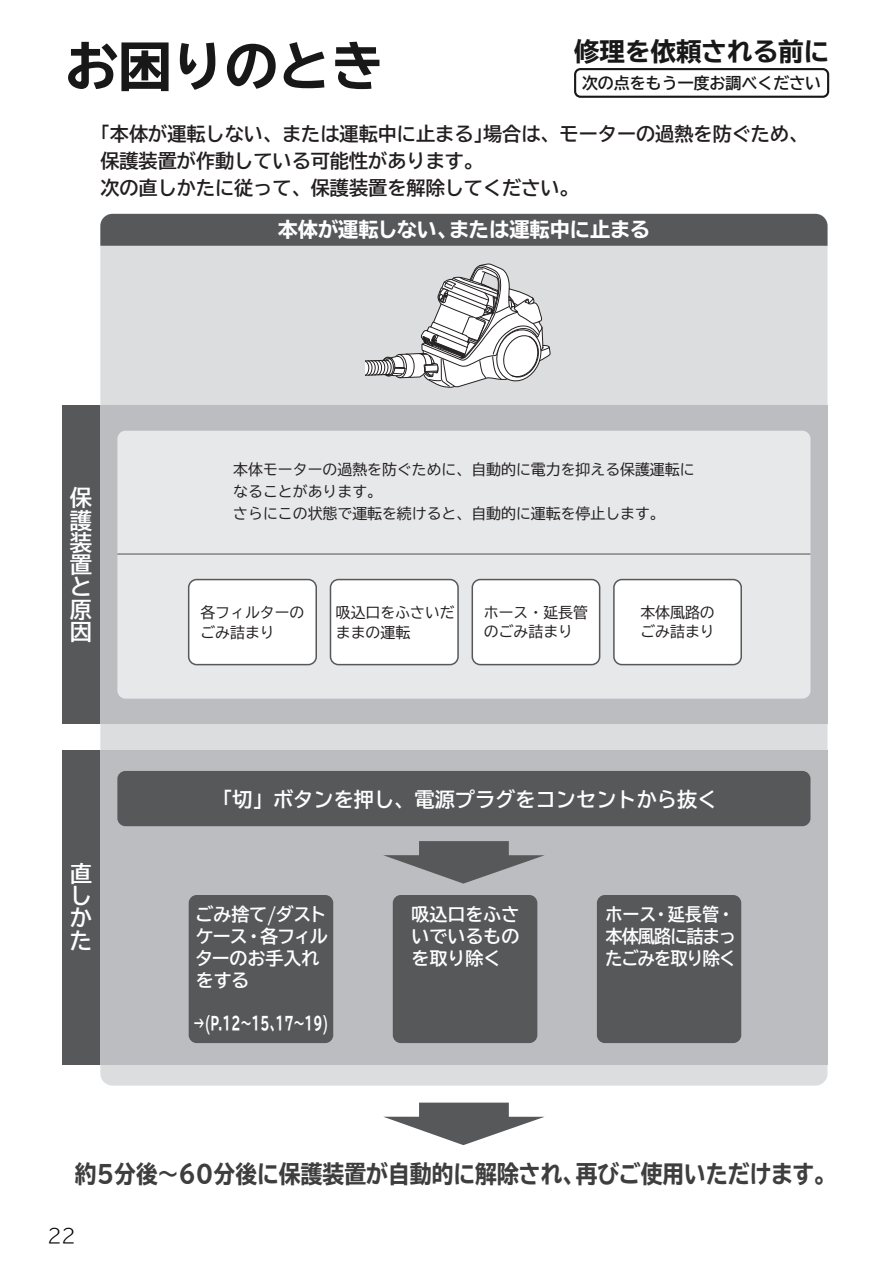
<style>
.page{position:relative;width:893px;height:1263px;background:#fff}
.page>*{position:absolute;margin:0;border:0;box-sizing:border-box;transform-origin:0 0}
.t1{font:700 expanded 53.1px "TBUD Go Std";color:#181818}
.t2{font:700 expanded 25.5px "TBUD Go Std";color:#181818}
.t3{font:24.3px "TBUD Go Std Ex Bold 90 pv RKSJ H";color:#3e3e3f;scale:.9 1}
.t4{font:22.35px/22.4px "TBUD Go Std Bold 90 pv RKSJ H";color:#fff;text-align:justify}
.t5{font:20.25px "TBUD Go Std Bold 90 pv RKSJ H";color:#fff}
.t6{font:20.25px "TBUD Go Std Ex Bold 90 pv RKSJ H";color:#fff}
.t7{font:19.2px/27px "TBUD Go Std Bold 90 pv RKSJ H";color:#231f20}
.t8{font:300 19.2px "TBUD Go Std Super";color:#000}
.t9{font:18px/22.2px "TBUD Go Std Bold 90 pv RKSJ H";letter-spacing:-.01em;color:#fff;text-align:justify}
.t10{font:18px/22.2px "TBUD Go Std Bold 90 pv RKSJ H";letter-spacing:-.01em;color:#fff;text-align:justify;scale:.95 1}
.t11{font:18px "TBUD Go Std Ex Bold 90 pv RKSJ H";color:#fff;scale:.63 1}
.t12{font:700 15.9px "TBUD Go Std";color:#181818}
.t13{font:14.85px/19.5px "TBUD Go Std Regular 90 pv RKSJ H";color:#231f20}
</style>
<div class="page">
<svg style="left:574px;top:68px;width:255px;height:30px"></svg>
<div style="left:100px;top:214px;width:727px;height:871px;background:#dcdddf;border-radius:12px"></div>
<div style="left:100px;top:214px;width:727px;height:32px;background:#57585a"></div>
<div style="left:62px;top:405px;width:38px;height:319px;background:#57585a"></div>
<div style="left:62px;top:750px;width:38px;height:314px;background:#57585a"></div>
<div style="left:100px;top:405px;width:727px;height:319px;background:#bcbdc0"></div>
<div style="left:100px;top:750px;width:727px;height:314px;background:#bcbdc0"></div>
<div style="left:117px;top:431px;width:693px;height:268px;background:#e7e8e9;border-radius:8px"></div>
<hr style="left:117px;top:553px;width:693px;height:2px;background:#808285">
<svg style="left:383px;top:841px;width:161px;height:43px"></svg>
<svg style="left:383px;top:1102px;width:162px;height:43px"></svg>
<div style="left:117px;top:771px;width:693px;height:55px;background:#57585a;border-radius:8px"></div>
<div style="left:189px;top:579px;width:127px;height:86px;background:#fff;border-radius:8px"></div>
<div style="left:188px;top:579px;width:129px;height:86px;border:2px solid #57585a;border-radius:8px"></div>
<div style="left:330px;top:579px;width:128px;height:86px;background:#fff;border-radius:8px"></div>
<div style="left:330px;top:579px;width:129px;height:86px;border:2px solid #57585a;border-radius:8px"></div>
<div style="left:472px;top:579px;width:128px;height:86px;background:#fff;border-radius:8px"></div>
<div style="left:472px;top:579px;width:128px;height:86px;border:2px solid #57585a;border-radius:8px"></div>
<div style="left:614px;top:579px;width:127px;height:86px;background:#fff;border-radius:8px"></div>
<div style="left:613px;top:579px;width:129px;height:86px;border:2px solid #57585a;border-radius:8px"></div>
<div style="left:189px;top:895px;width:144px;height:148px;background:#57585a;border-radius:8px"></div>
<div style="left:597px;top:895px;width:144px;height:148px;background:#57585a;border-radius:8px"></div>
<div style="left:393px;top:895px;width:144px;height:148px;background:#57585a;border-radius:8px"></div>
<svg style="left:366px;top:263px;width:185px;height:125px"></svg>
<h1 class="t1" style="left:65px;top:37px;width:320px">お困りのとき</h1>
<h2 class="t2" style="left:574px;top:37px;width:257px">修理を依頼される前に</h2>
<p class="t12" style="left:582px;top:70px;width:241px">次の点をもう一度お調べください</p>
<p class="t7" style="left:100px;top:121px;width:709px">｢本体が運転しない、または運転中に止まる｣場合は、モーターの過熱を防ぐため、保護装置が作動している可能性があります。<br>次の直しかたに従って、保護装置を解除してください。</p>
<h3 class="t4" style="left:70px;top:487px;width:24px">保護装置と原因</h3>
<h3 class="t4" style="left:70px;top:863px;width:23px">直しかた</h3>
<h3 class="t6" style="left:278px;top:219px;width:374px">本体が運転しない、または運転中に止まる</h3>
<p class="t13" style="left:233px;top:459px;width:463px;line-height:21.8px">本体モーターの過熱を防ぐために、自動的に電力を抑える保護運転になることがあります。<br>さらにこの状態で運転を続けると、自動的に運転を停止します。</p>
<p class="t13" style="left:200px;top:603px;width:106px">各フィルターのごみ詰まり</p>
<p class="t13" style="left:336px;top:603px;width:121px">吸込口をふさいだままの運転</p>
<p class="t13" style="left:484px;top:602px;width:106px">ホース・延長管のごみ詰まり</p>
<p class="t13" style="left:640px;top:602px;width:76px">本体風路のごみ詰まり</p>
<h3 class="t5" style="left:212px;top:782px;width:507px">「切」ボタンを押し、電源プラグをコンセントから抜く</h3>
<p class="t9" style="left:195px;top:903px;width:134px;text-align:left">ごみ捨て/ダストケース・各フィルターのお手入れをする</p>
<p class="t11" style="left:193px;top:1013px;width:216px">→(P.12～15､17～19)</p>
<p class="t9" style="left:411px;top:903px;width:109px">吸込口をふさいでいるものを取り除く</p>
<p class="t10" style="left:605px;top:903px;width:139px">ホース・延長管・本体風路に詰まったごみを取り除く</p>
<h3 class="t3" style="left:75px;top:1161px;width:847px">約5分後～60分後に保護装置が自動的に解除され、再びご使用いただけます。</h3>
<p class="t8" style="left:47px;top:1219px;width:30px">22</p>
</div>
